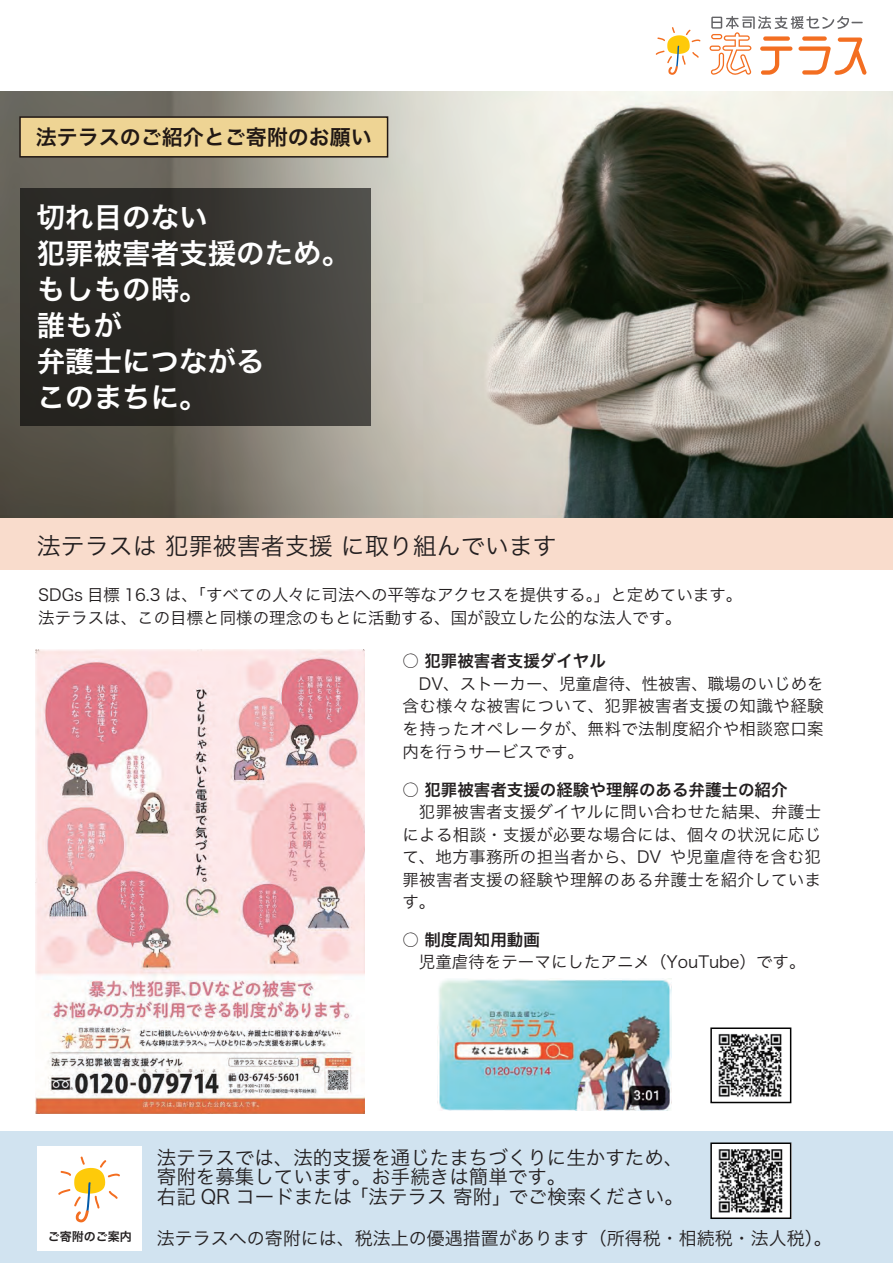
<style>
.page{position:relative;width:893px;height:1263px;background:#fff}
.page>*{position:absolute;margin:0;border:0;box-sizing:border-box;transform-origin:0 0}
.t1{font:28.5px/36px "Hira Kaku Pro W6";color:#fff}
.t2{font:24px "Hira Kaku Pro W3";color:#231f20}
.t3{font:21px "Hira Kaku Pro W6";color:#211814}
.t4{font:19.5px/19.5px "Hira Kaku Pro W3";color:#231f20}
.t5{font:18px "Hira Kaku Pro W3";color:#231f20}
.t6{font:16.5px/22.5px "Hira Kaku Pro W3";color:#231f20;text-align:justify}
.t7{font:16.5px "Hira Kaku Pro W6";color:#231f20}
.t8{font:12px "Hira Kaku Pro W6";color:#231f20}
.s1{font-family:"Hira Kaku Pro W3"}
</style>
<div class="page">
<img style="left:36px;top:650px;width:329px;height:463px">
<img style="left:437px;top:979px;width:234px;height:132px">
<img style="left:718px;top:1034px;width:64px;height:63px">
<div style="left:710px;top:1027px;width:81px;height:76px;border:2px solid #030303"></div>
<div style="left:709px;top:46px;width:12px;height:5px;background:#f3742a;border-radius:3px"></div>
<svg style="left:656px;top:27px;width:44px;height:48px"></svg>
<svg style="left:711px;top:16px;width:156px;height:59px"></svg>
<div style="left:763px;top:36px;width:27px;height:5px;background:#f36e21;border-radius:2px"></div>
<img style="left:0;top:92px;width:893px;height:426px">
<div style="left:19px;top:116px;width:369px;height:42px;background:#eed494;border:2px solid #211814"></div>
<div style="left:20px;top:188px;width:350px;height:237px;background:linear-gradient(to right,#1f1e1a,#4b4944)"></div>
<div style="left:0;top:518px;width:893px;height:51px;background:#f9dccc"></div>
<div style="left:0;top:1131px;width:893px;height:132px;background:#d1e3f0"></div>
<img style="left:713px;top:1145px;width:75px;height:71px">
<div style="left:710px;top:1142px;width:81px;height:77px;border:2px solid #030303"></div>
<div style="left:37px;top:1146px;width:104px;height:104px;background:#fff"></div>
<svg style="left:58px;top:1156px;width:62px;height:66px"></svg>
<p class="t3" style="left:36px;top:118px;width:338px">法テラスのご紹介とご寄附のお願い</p>
<h1 class="t1" style="left:37px;top:198px;width:315px">切れ目のない<br>犯罪被害者支援のため。もしもの時。<br>誰もが<br>弁護士につながる<br>このまちに。</h1>
<h2 class="t2" style="left:37px;top:524px;width:521px">法テラスは 犯罪被害者支援 に取り組んでいます</h2>
<p class="t6" style="left:38px;top:583px;width:706px">SDGs 目標 16.3 は、「すべての人々に司法への平等なアクセスを提供する。」と定めています。法テラスは、この目標と同様の理念のもとに活動する、国が設立した公的な法人です。</p>
<p class="t7" style="left:402px;top:646px;width:205px"><span class="s1">○</span> 犯罪被害者支援ダイヤル</p>
<p class="t6" style="left:402px;top:671px;width:423px">　DV、ストーカー、児童虐待、性被害、職場のいじめを含む様々な被害について、犯罪被害者支援の知識や経験を持ったオペレータが、無料で法制度紹介や相談窓口案内を行うサービスです。</p>
<p class="t7" style="left:402px;top:775px;width:386px"><span class="s1">○</span> 犯罪被害者支援の経験や理解のある弁護士の紹介</p>
<p class="t6" style="left:402px;top:800px;width:420px">　犯罪被害者支援ダイヤルに問い合わせた結果、弁護士による相談・支援が必要な場合には、個々の状況に応じて、地方事務所の担当者から、DV や児童虐待を含む犯罪被害者支援の経験や理解のある弁護士を紹介しています。</p>
<p class="t7" style="left:402px;top:925px;width:139px"><span class="s1">○</span> 制度周知用動画</p>
<p class="t6" style="left:402px;top:950px;width:405px">　児童虐待をテーマにしたアニメ（YouTube）です。</p>
<p class="t8" style="left:48px;top:1225px;width:85px">ご寄附のご案内</p>
<p class="t4" style="left:157px;top:1146px;width:528px">法テラスでは、法的支援を通じたまちづくりに生かすため、寄附を募集しています。お手続きは簡単です。<br>右記 QR コードまたは 「法テラス 寄附」でご検索ください。</p>
<p class="t5" style="left:157px;top:1222px;width:677px">法テラスへの寄附には、税法上の優遇措置があります（所得税・相続税・法人税）。</p>
</div>
